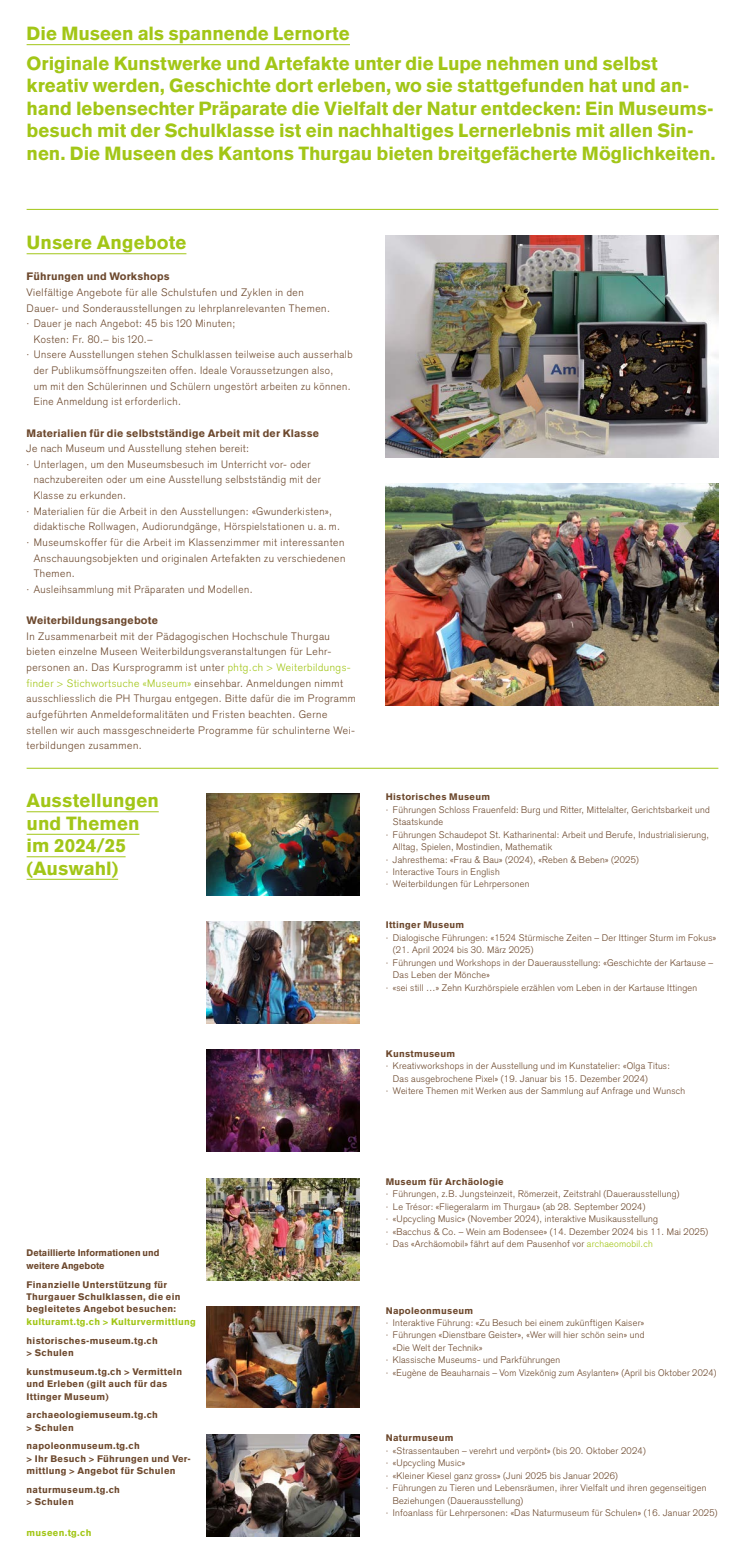
<style>
.page{position:relative;width:745px;height:1563px;background:#fff}
.page>*{position:absolute;margin:0;border:0;box-sizing:border-box;transform-origin:0 0}
.t1{font:900 18.75px/22.5px "Akzidenz Grotesk";letter-spacing:-.005em;color:#a2c617}
.t2{font:300 10.62px/15.6px "Akzidenz Grotesk";letter-spacing:.05em;color:#6d492e}
.t3{font:900 10.62px "Akzidenz Grotesk";letter-spacing:.015em;color:#6d492e}
.t4{font:300 9.38px/12.5px "Akzidenz Grotesk";letter-spacing:.03em;color:#6d492e}
.t5{font:900 9.38px/12.5px "Akzidenz Grotesk";letter-spacing:.03em;color:#6d492e}
.t6{font:900 9.38px "Akzidenz Grotesk";letter-spacing:.03em;color:#a2c617}
.t7{font:900 9.38px/12.5px "Akzidenz Grotesk";color:#6d492e}
.s1{color:#a2c617}
</style>
<div class="page">
<img style="left:385px;top:484px;width:333px;height:221px">
<img style="left:206px;top:793px;width:153px;height:102px">
<img style="left:206px;top:922px;width:153px;height:101px">
<img style="left:206px;top:1050px;width:153px;height:102px">
<img style="left:206px;top:1178px;width:153px;height:102px">
<img style="left:206px;top:1306px;width:153px;height:101px">
<img style="left:206px;top:1434px;width:153px;height:102px">
<hr style="left:27px;top:44px;width:323px;height:1px;background:#a2c617">
<hr style="left:27px;top:209px;width:691px;height:1px;background:#a2c617">
<hr style="left:27px;top:768px;width:691px;height:1px;background:#a2c617">
<hr style="left:27px;top:811px;width:132px;height:1px;background:#a2c617">
<hr style="left:27px;top:834px;width:112px;height:1px;background:#a2c617">
<hr style="left:27px;top:856px;width:98px;height:1px;background:#a2c617">
<hr style="left:27px;top:879px;width:91px;height:1px;background:#a2c617">
<hr style="left:27px;top:253px;width:159px;height:1px;background:#a2c617">
<img style="left:385px;top:236px;width:333px;height:221px">
<h1 class="t1" style="left:27px;top:18px;width:632px;line-height:29.6px">Die Museen als spannende Lernorte<br>Originale Kunstwerke und Artefakte unter die Lupe nehmen und selbst</h1>
<p class="t1" style="left:27px;top:74px;width:690px">kreativ werden, Geschichte dort erleben, wo sie stattgefunden hat und an&shy;hand lebensechter Präparate die Vielfalt der Natur entdecken: Ein Museums&shy;besuch mit der Schulklasse ist ein nachhaltiges Lernerlebnis mit allen Sin&shy;nen. Die Museen des Kantons Thurgau bieten breitgefächerte Möglichkeiten.</p>
<h1 class="t1" style="left:27px;top:231px;width:161px">Unsere Angebote</h1>
<p class="t3" style="left:27px;top:270px;width:144px">Führungen und Workshops</p>
<p class="t2" style="left:27px;top:284px;width:278px">Vielfältige Angebote für alle Schulstufen und Zyklen in den</p>
<p class="t2" style="left:27px;top:300px;width:305px">Dauer- und Sonderausstellungen zu lehrplanrelevanten Themen.</p>
<p class="t2" style="left:27px;top:316px;width:210px">· Dauer je nach Angebot: 45 bis 120 Minuten;</p>
<p class="t2" style="left:34px;top:331px;width:120px">Kosten: Fr. 80.– bis 120.–</p>
<p class="t2" style="left:27px;top:347px;width:327px">· Unsere Ausstellungen stehen Schulklassen teilweise auch ausserhalb</p>
<p class="t2" style="left:34px;top:363px;width:301px">der Publikumsöffnungszeiten offen. Ideale Voraussetzungen also,</p>
<p class="t2" style="left:34px;top:378px;width:318px">um mit den Schülerinnen und Schülern ungestört arbeiten zu können.</p>
<p class="t2" style="left:34px;top:394px;width:149px">Eine Anmeldung ist erforderlich.</p>
<p class="t3" style="left:27px;top:426px;width:294px">Materialien für die selbstständige Arbeit mit der Klasse</p>
<p class="t2" style="left:27px;top:441px;width:224px">Je nach Museum und Ausstellung stehen bereit:</p>
<p class="t2" style="left:27px;top:456px;width:285px">· Unterlagen, um den Museumsbesuch im Unterricht vor- oder</p>
<p class="t2" style="left:34px;top:472px;width:288px">nachzubereiten oder um eine Ausstellung selbstständig mit der</p>
<p class="t2" style="left:34px;top:488px;width:94px">Klasse zu erkunden.</p>
<p class="t2" style="left:27px;top:503px;width:307px">· Materialien für die Arbeit in den Ausstellungen: «Gwunderkisten»,</p>
<p class="t2" style="left:34px;top:519px;width:307px">didaktische Rollwagen, Audiorundgänge, Hörspielstationen u. a. m.</p>
<p class="t2" style="left:27px;top:534px;width:319px">· Museumskoffer für die Arbeit im Klassenzimmer mit interessanten</p>
<p class="t2" style="left:34px;top:550px;width:313px">Anschauungsobjekten und originalen Artefakten zu verschiedenen</p>
<p class="t2" style="left:34px;top:566px;width:43px">Themen.</p>
<p class="t2" style="left:27px;top:581px;width:227px">· Ausleihsammlung mit Präparaten und Modellen.</p>
<p class="t3" style="left:27px;top:614px;width:133px">Weiterbildungsangebote</p>
<p class="t2" style="left:27px;top:628px;width:330px">In Zusammenarbeit mit der Pädagogischen Hochschule Thurgau bieten einzelne Museen Weiterbildungsveranstaltungen für Lehr&shy;personen an. Das Kursprogramm ist unter <span class="s1">phtg.ch &gt; Weiterbildungs&shy;finder &gt; Stichwortsuche «Museum»</span> einsehbar. Anmeldungen nimmt ausschliesslich die PH Thurgau entgegen. Bitte dafür die im Programm aufgeführten Anmeldeformalitäten und Fristen beachten. Gerne stellen wir auch massgeschneiderte Programme für schulinterne Wei&shy;terbildungen zusammen.</p>
<h1 class="t1" style="left:27px;top:789px;width:134px">Ausstellungen und Themen im 2024/25 (Auswahl)</h1>
<p class="t5" style="left:385px;top:791px;width:106px">Historisches Museum</p>
<p class="t4" style="left:385px;top:803px;width:325px">· Führungen Schloss Frauenfeld: Burg und Ritter, Mittelalter, Gerichtsbarkeit und</p>
<p class="t4" style="left:392px;top:816px;width:52px">Staatskunde</p>
<p class="t4" style="left:385px;top:828px;width:325px">· Führungen Schaudepot St. Katharinental: Arbeit und Berufe, Industrialisierung,</p>
<p class="t4" style="left:392px;top:840px;width:161px">Alltag, Spielen, Mostindien, Mathematik</p>
<p class="t4" style="left:385px;top:853px;width:254px">· Jahresthema: «Frau &amp; Bau» (2024), «Reben &amp; Beben» (2025)</p>
<p class="t4" style="left:385px;top:865px;width:115px">· Interactive Tours in English</p>
<p class="t4" style="left:385px;top:878px;width:145px">· Weiterbildungen für Lehrpersonen</p>
<p class="t5" style="left:385px;top:918px;width:80px">Ittinger Museum</p>
<p class="t4" style="left:385px;top:931px;width:331px">· Dialogische Führungen: «1524 Stürmische Zeiten – Der Ittinger Sturm im Fokus»</p>
<p class="t4" style="left:392px;top:944px;width:142px">(21. April 2024 bis 30. März 2025)</p>
<p class="t4" style="left:385px;top:956px;width:329px">· Führungen und Workshops in der Dauerausstellung: «Geschichte der Kartause –</p>
<p class="t4" style="left:392px;top:968px;width:98px">Das Leben der Mönche»</p>
<p class="t4" style="left:385px;top:981px;width:313px">· «sei still …» Zehn Kurzhörspiele erzählen vom Leben in der Kartause Ittingen</p>
<p class="t5" style="left:385px;top:1047px;width:71px">Kunstmuseum</p>
<p class="t4" style="left:385px;top:1060px;width:285px">· Kreativworkshops in der Ausstellung und im Kunstatelier: «Olga Titus:</p>
<p class="t4" style="left:392px;top:1072px;width:256px">Das ausgebrochene Pixel» (19. Januar bis 15. Dezember 2024)</p>
<p class="t4" style="left:385px;top:1085px;width:301px">· Weitere Themen mit Werken aus der Sammlung auf Anfrage und Wunsch</p>
<p class="t7" style="left:27px;top:1246px;width:134px">Detaillierte Informationen und weitere Angebote</p>
<p class="t5" style="left:27px;top:1278px;width:155px">Finanzielle Unterstützung für<br>Thurgauer Schulklassen, die ein begleitetes Angebot besuchen:</p>
<p class="t6" style="left:27px;top:1316px;width:171px">kulturamt.tg.ch &gt; Kulturvermittlung</p>
<p class="t5" style="left:27px;top:1334px;width:133px">historisches-museum.tg.ch &gt; Schulen</p>
<p class="t5" style="left:27px;top:1365px;width:157px">kunstmuseum.tg.ch &gt; Vermitteln und Erleben (gilt auch für das<br>Ittinger Museum)</p>
<p class="t5" style="left:27px;top:1408px;width:133px">archaeologiemuseum.tg.ch &gt; Schulen</p>
<p class="t5" style="left:27px;top:1439px;width:165px">napoleonmuseum.tg.ch<br>&gt; Ihr Besuch &gt; Führungen und Ver&shy;mittlung &gt; Angebot für Schulen</p>
<p class="t5" style="left:27px;top:1483px;width:95px">naturmuseum.tg.ch &gt; Schulen</p>
<p class="t6" style="left:27px;top:1527px;width:66px">museen.tg.ch</p>
<p class="t5" style="left:385px;top:1175px;width:119px">Museum für Archäologie</p>
<p class="t4" style="left:385px;top:1188px;width:324px">· Führungen, z.B. Jungsteinzeit, Römerzeit, Zeitstrahl (Dauerausstellung)<br>· Le Trésor: «Fliegeralarm im Thurgau» (ab 28. September 2024)<br>· «Upcycling Music» (November 2024), interaktive Musikausstellung<br>· «Bacchus &amp; Co. – Wein am Bodensee» (14. Dezember 2024 bis 11. Mai 2025) · Das «Archäomobil» fährt auf dem Pausenhof vor <span class="s1">archaeomobil.ch</span></p>
<p class="t5" style="left:385px;top:1304px;width:89px">Napoleonmuseum</p>
<p class="t4" style="left:385px;top:1316px;width:260px">· Interaktive Führung: «Zu Besuch bei einem zukünftigen Kaiser»</p>
<p class="t4" style="left:385px;top:1329px;width:260px">· Führungen «Dienstbare Geister», «Wer will hier schön sein» und</p>
<p class="t4" style="left:392px;top:1341px;width:91px">«Die Welt der Technik»</p>
<p class="t4" style="left:385px;top:1354px;width:176px">· Klassische Museums- und Parkführungen</p>
<p class="t4" style="left:385px;top:1366px;width:332px">· «Eugène de Beauharnais – Vom Vizekönig zum Asylanten» (April bis Oktober 2024)</p>
<p class="t5" style="left:385px;top:1431px;width:69px">Naturmuseum</p>
<p class="t4" style="left:385px;top:1444px;width:261px">· «Strassentauben – verehrt und verpönt» (bis 20. Oktober 2024)</p>
<p class="t4" style="left:385px;top:1456px;width:81px">· «Upcycling Music»</p>
<p class="t4" style="left:385px;top:1469px;width:234px">· «Kleiner Kiesel ganz gross» (Juni 2025 bis Januar 2026)</p>
<p class="t4" style="left:385px;top:1481px;width:322px">· Führungen zu Tieren und Lebensräumen, ihrer Vielfalt und ihren gegenseitigen</p>
<p class="t4" style="left:392px;top:1494px;width:132px">Beziehungen (Dauerausstellung)</p>
<p class="t4" style="left:385px;top:1506px;width:333px">· Infoanlass für Lehrpersonen: «Das Naturmuseum für Schulen» (16. Januar 2025)</p>
</div>
